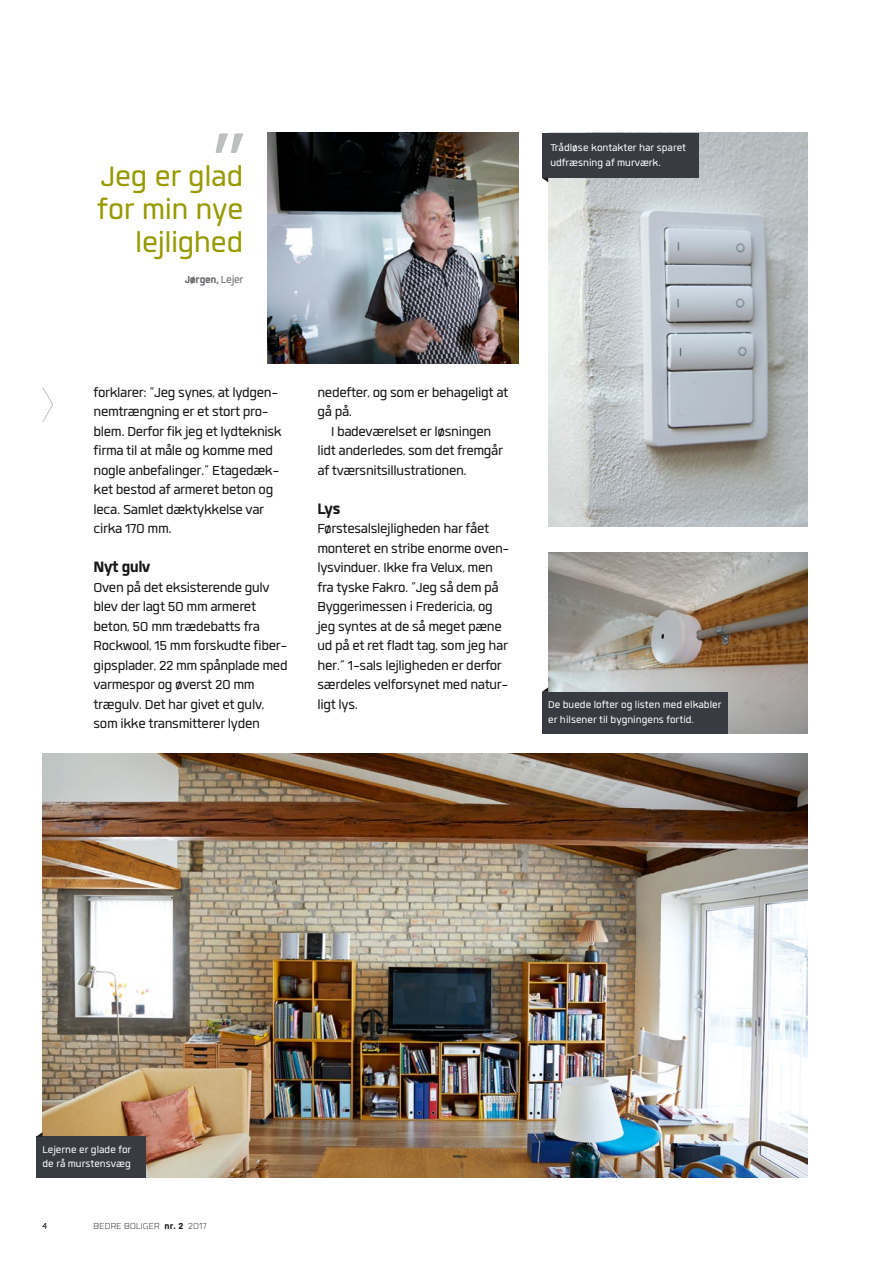
<style>
.page{position:relative;width:893px;height:1263px;background:#fff}
.page>*{position:absolute;margin:0;border:0;box-sizing:border-box;transform-origin:0 0}
.t1{font:39px/33px "Quan";letter-spacing:-.01em;color:#979a00;text-align:right}
.t2{font:800 21px "Quan";letter-spacing:-.02em;color:#181716}
.t3{font:18px/19.5px "Quan";letter-spacing:-.02em;color:#181716}
.t4{font:800 14.1px "Quan";letter-spacing:-.02em;color:#696c70}
.t5{font:13.5px/14.2px "Quan";color:#fff}
.t6{font:300 12px "Quan";letter-spacing:.01em;color:#181716}
.t7{font:12px "Quan";color:#181716}
.s1{font-weight:400}
.s2{font-weight:800}
</style>
<div class="page">
<img style="left:268px;top:133px;width:251px;height:230px">
<img style="left:548px;top:553px;width:260px;height:180px">
<img style="left:548px;top:133px;width:260px;height:393px">
<svg style="left:215px;top:133px;width:28px;height:20px"></svg>
<svg style="left:542px;top:687px;width:185px;height:46px;background:#474a50"></svg>
<img style="left:43px;top:753px;width:765px;height:424px">
<svg style="left:36px;top:1132px;width:110px;height:46px;background:#424243"></svg>
<div style="left:542px;top:133px;width:156px;height:45px;background:#383b41"></div>
<svg style="left:542px;top:178px;width:6px;height:4px"></svg>
<svg style="left:42px;top:387px;width:11px;height:35px"></svg>
<h1 class="t1" style="left:97px;top:159px;width:148px">Jeg er glad for min nye lejlighed</h1>
<p class="t4" style="left:185px;top:272px;width:60px">Jørgen, <span class="s1">Lejer</span></p>
<p class="t5" style="left:550px;top:141px;width:137px">Trådløse kontakter har sparet udfræsning af murværk.</p>
<p class="t3" style="left:94px;top:382px;width:190px">forklarer: ”Jeg synes, at lydgen&shy;nemtrængning er et stort pro&shy;blem. Derfor fik jeg et lydteknisk firma til at måle og komme med nogle anbefalinger.” Etagedæk&shy;ket bestod af armeret beton og leca. Samlet dæktykkelse var cirka 170 mm.</p>
<p class="t2" style="left:94px;top:557px;width:58px">Nyt gulv</p>
<p class="t3" style="left:94px;top:577px;width:196px">Oven på det eksisterende gulv blev der lagt 50 mm armeret beton, 50 mm trædebatts fra<br>Rockwool, 15 mm forskudte fiber&shy;gipsplader, 22 mm spånplade med varmespor og øverst 20 mm trægulv. Det har givet et gulv, som ikke transmitterer lyden</p>
<p class="t3" style="left:317px;top:382px;width:192px">nedefter, og som er behageligt at gå på.</p>
<p class="t3" style="left:317px;top:421px;width:187px;text-indent:14px">I badeværelset er løsningen lidt anderledes, som det fremgår af tværsnitsillustrationen.</p>
<p class="t2" style="left:317px;top:498px;width:24px">Lys</p>
<p class="t3" style="left:317px;top:519px;width:194px">Førstesalslejligheden har fået monteret en stribe enorme oven&shy;lysvinduer. Ikke fra Velux, men fra tyske Fakro. ”Jeg så dem på<br>Byggerimessen i Fredericia, og jeg syntes at de så meget pæne ud på et ret fladt tag, som jeg har her.” 1-sals lejligheden er derfor særdeles velforsynet med natur&shy;ligt lys.</p>
<p class="t5" style="left:548px;top:698px;width:175px">De buede lofter og listen med elkabler er hilsener til bygningens fortid.</p>
<p class="t5" style="left:43px;top:1142px;width:90px">Lejerne er glade for de rå murstensvæg</p>
<p class="t7" style="left:43px;top:1221px;width:6px">4</p>
<p class="t6" style="left:94px;top:1221px;width:114px">BEDRE BOLIGER <span class="s2">nr. 2</span> 2017</p>
</div>
